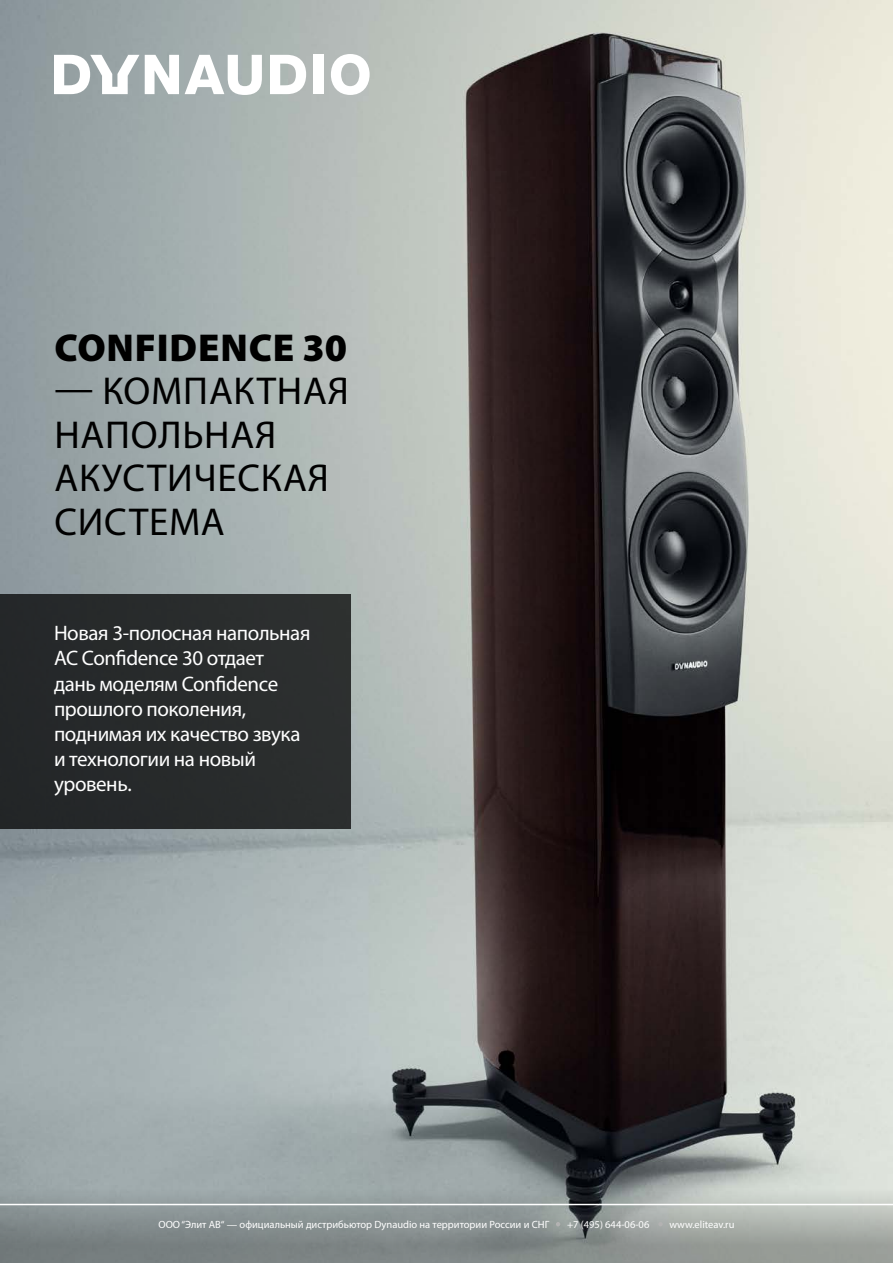
<style>
.page{position:relative;width:893px;height:1263px;background:#fff}
.page>*{position:absolute;margin:0;border:0;box-sizing:border-box;transform-origin:0 0}
.t1{font:39px/43.5px "Myriad Pro";letter-spacing:.02em;color:#000}
.t2{font:900 39px "Myriad Pro";letter-spacing:.02em;color:#000}
.t3{font:21px/25.2px "Myriad Pro";letter-spacing:-.02em;color:#fff}
.t4{font:10.5px "Myriad Pro";color:#fff}
</style>
<div class="page">
<img style="left:0;top:0;width:893px;height:1188px">
<div style="left:0;top:595px;width:351px;height:234px;background:#282b2b"></div>
<svg style="left:0;top:1188px;width:893px;height:75px;background:#919897"></svg>
<svg style="left:556px;top:1222px;width:4px;height:4px"></svg>
<svg style="left:658px;top:1222px;width:5px;height:4px"></svg>
<hr style="left:0;top:1204px;width:893px;height:1px;background:#fff">
<svg style="left:145px;top:55px;width:34px;height:39px"></svg>
<svg style="left:185px;top:55px;width:77px;height:40px"></svg>
<svg style="left:270px;top:55px;width:36px;height:39px"></svg>
<div style="left:313px;top:55px;width:11px;height:39px;background:#fff"></div>
<svg style="left:331px;top:54px;width:39px;height:41px"></svg>
<svg style="left:54px;top:55px;width:85px;height:39px"></svg>
<h1 class="t2" style="left:54px;top:322px;width:294px">CONFIDENCE 30</h1>
<h1 class="t1" style="left:54px;top:369px;width:296px">— КОМПАКТНАЯ<br>НАПОЛЬНАЯ<br>АКУСТИЧЕСКАЯ<br>СИСТЕМА</h1>
<p class="t3" style="left:54px;top:620px;width:258px">Новая 3-полосная напольная<br>АС Confidence 30 отдает дань моделям Confidence прошлого поколения, поднимая их качество звука и технологии на новый уровень.</p>
<p class="t4" style="left:158px;top:1217px;width:392px">ООО “Элит АВ“ — официальный дистрибьютор Dynaudio на территории России и СНГ</p>
<p class="t4" style="left:567px;top:1217px;width:84px">+7 (495) 644-06-06</p>
<p class="t4" style="left:669px;top:1217px;width:67px">www.eliteav.ru</p>
</div>
